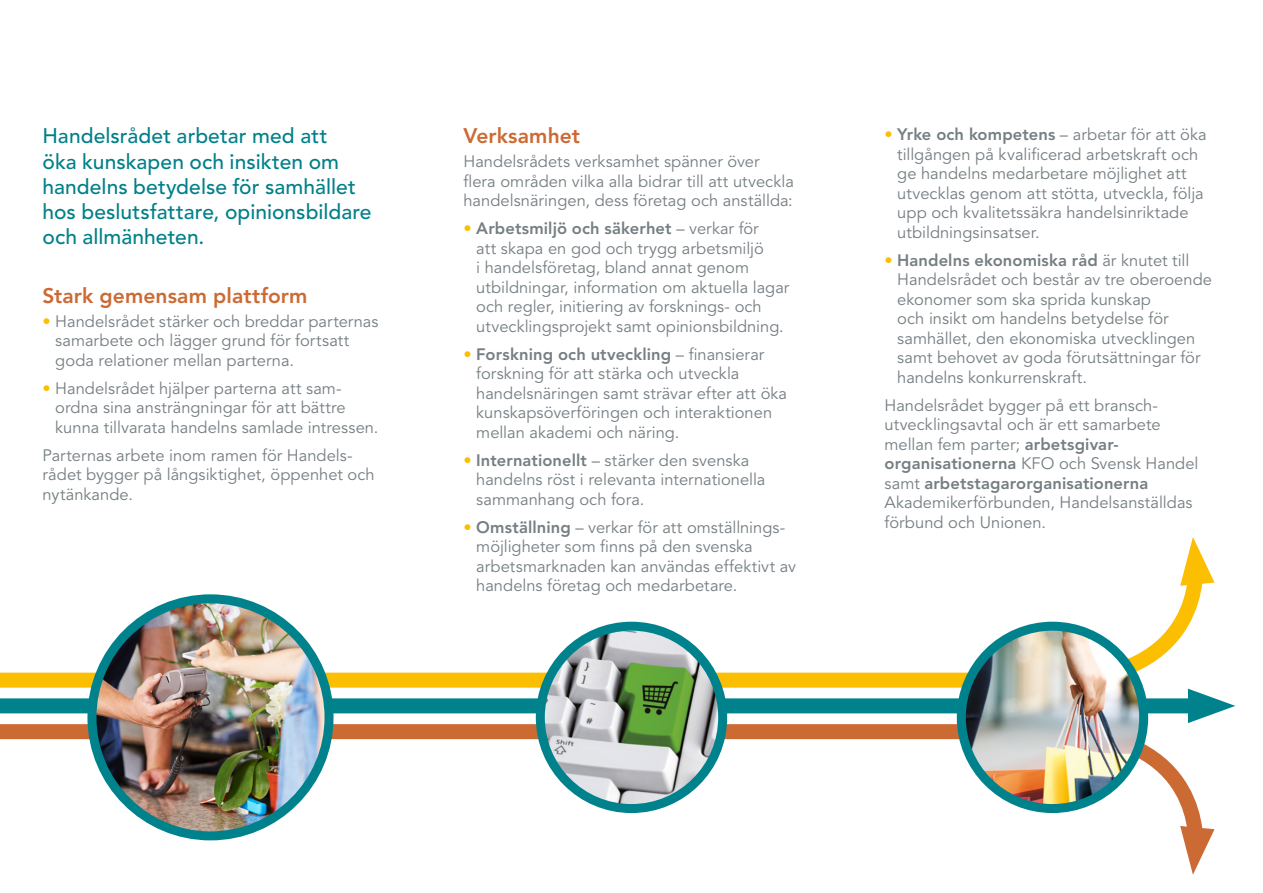
<style>
.page{position:relative;width:1263px;height:893px;background:#fff}
.page>*{position:absolute;margin:0;border:0;box-sizing:border-box;transform-origin:0 0}
.t1{font:500 21px/25.2px "Avenir LT Std";letter-spacing:.005em;color:#008089}
.t2{font:800 21px "Avenir LT Std";letter-spacing:.005em;color:#cc6a34}
.t3{font:16.5px/19.5px "Avenir LT Std";color:#757e82}
.s1{font-weight:800;color:#fbbe00}
.s2{font-weight:800}
</style>
<div class="page">
<svg style="left:0;top:717px;width:1215px;height:124px"></svg>
<svg style="left:1180px;top:826px;width:34px;height:49px"></svg>
<svg style="left:0;top:581px;width:1215px;height:114px"></svg>
<svg style="left:1180px;top:537px;width:34px;height:49px"></svg>
<div style="left:0;top:698px;width:1207px;height:15px;background:#00828d"></div>
<svg style="left:1188px;top:689px;width:47px;height:34px"></svg>
<img style="left:540px;top:626px;width:183px;height:182px;border-radius:91px">
<div style="left:536px;top:622px;width:191px;height:191px;border:9px solid #00828d;border-radius:50%"></div>
<img style="left:961px;top:626px;width:183px;height:182px;border-radius:91px">
<div style="left:957px;top:622px;width:191px;height:191px;border:9px solid #00828d;border-radius:50%"></div>
<img style="left:92px;top:599px;width:237px;height:237px;border-radius:119px">
<div style="left:87px;top:594px;width:246px;height:246px;border:9px solid #00828d;border-radius:50%"></div>
<p class="t1" style="left:43px;top:124px;width:331px">Handelsrådet arbetar med att<br>öka kunskapen och insikten om handelns betydelse för samhället hos beslutsfattare, opinionsbildare och allmänheten.</p>
<p class="t2" style="left:43px;top:283px;width:266px">Stark gemensam plattform</p>
<p class="t3" style="left:55px;top:312px;width:325px;text-indent:-13px"><span class="s1">•</span> Handelsrådet stärker och breddar parternas samarbete och lägger grund för fortsatt goda relationer mellan parterna.</p>
<p class="t3" style="left:55px;top:379px;width:325px;text-indent:-13px"><span class="s1">•</span> Handelsrådet hjälper parterna att sam&shy;ordna sina ansträngningar för att bättre kunna tillvarata handelns samlade intressen.</p>
<p class="t3" style="left:43px;top:446px;width:334px">Parternas arbete inom ramen för Handels&shy;rådet bygger på långsiktighet, öppenhet och nytänkande.</p>
<p class="t2" style="left:463px;top:124px;width:118px">Verksamhet</p>
<p class="t3" style="left:463px;top:152px;width:332px">Handelsrådets verksamhet spänner över flera områden vilka alla bidrar till att utveckla handelsnäringen, dess företag och anställda:</p>
<p class="t3" style="left:476px;top:219px;width:315px;text-indent:-13px"><span class="s1">•</span> <span class="s2">Arbetsmiljö och säkerhet</span> – verkar för<br>att skapa en god och trygg arbetsmiljö<br>i handelsföretag, bland annat genom utbildningar, information om aktuella lagar och regler, initiering av forsknings- och utvecklingsprojekt samt opinionsbildning.</p>
<p class="t3" style="left:476px;top:345px;width:312px;text-indent:-13px"><span class="s1">•</span> <span class="s2">Forskning och utveckling</span> – finansierar forskning för att stärka och utveckla handelsnäringen samt strävar efter att öka kunskapsöverföringen och interaktionen mellan akademi och näring.</p>
<p class="t3" style="left:476px;top:451px;width:291px;text-indent:-13px"><span class="s1">•</span> <span class="s2">Internationellt</span> – stärker den svenska handelns röst i relevanta internationella sammanhang och fora.</p>
<p class="t3" style="left:476px;top:518px;width:321px;text-indent:-13px"><span class="s1">•</span> <span class="s2">Omställning</span> – verkar för att omställnings&shy;möjligheter som finns på den svenska arbetsmarknaden kan användas effektivt av handelns företag och medarbetare.</p>
<p class="t3" style="left:897px;top:125px;width:311px;text-indent:-13px"><span class="s1">•</span> <span class="s2">Yrke och kompetens</span> – arbetar för att öka tillgången på kvalificerad arbetskraft och ge handelns medarbetare möjlighet att utvecklas genom att stötta, utveckla, följa upp och kvalitetssäkra handelsinriktade utbildningsinsatser.</p>
<p class="t3" style="left:897px;top:251px;width:316px;text-indent:-13px"><span class="s1">•</span> <span class="s2">Handelns ekonomiska råd</span> är knutet till Handelsrådet och består av tre oberoende ekonomer som ska sprida kunskap<br>och insikt om handelns betydelse för samhället, den ekonomiska utvecklingen samt behovet av goda förutsättningar för handelns konkurrenskraft.</p>
<p class="t3" style="left:884px;top:396px;width:316px">Handelsrådet bygger på ett bransch&shy;utvecklingsavtal och är ett samarbete mellan fem parter; <span class="s2">arbetsgivar&shy;organisationerna</span> KFO och Svensk Handel samt <span class="s2">arbetstagarorganisationerna </span>Akademikerförbunden, Handelsanställdas förbund och Unionen.</p>
</div>
